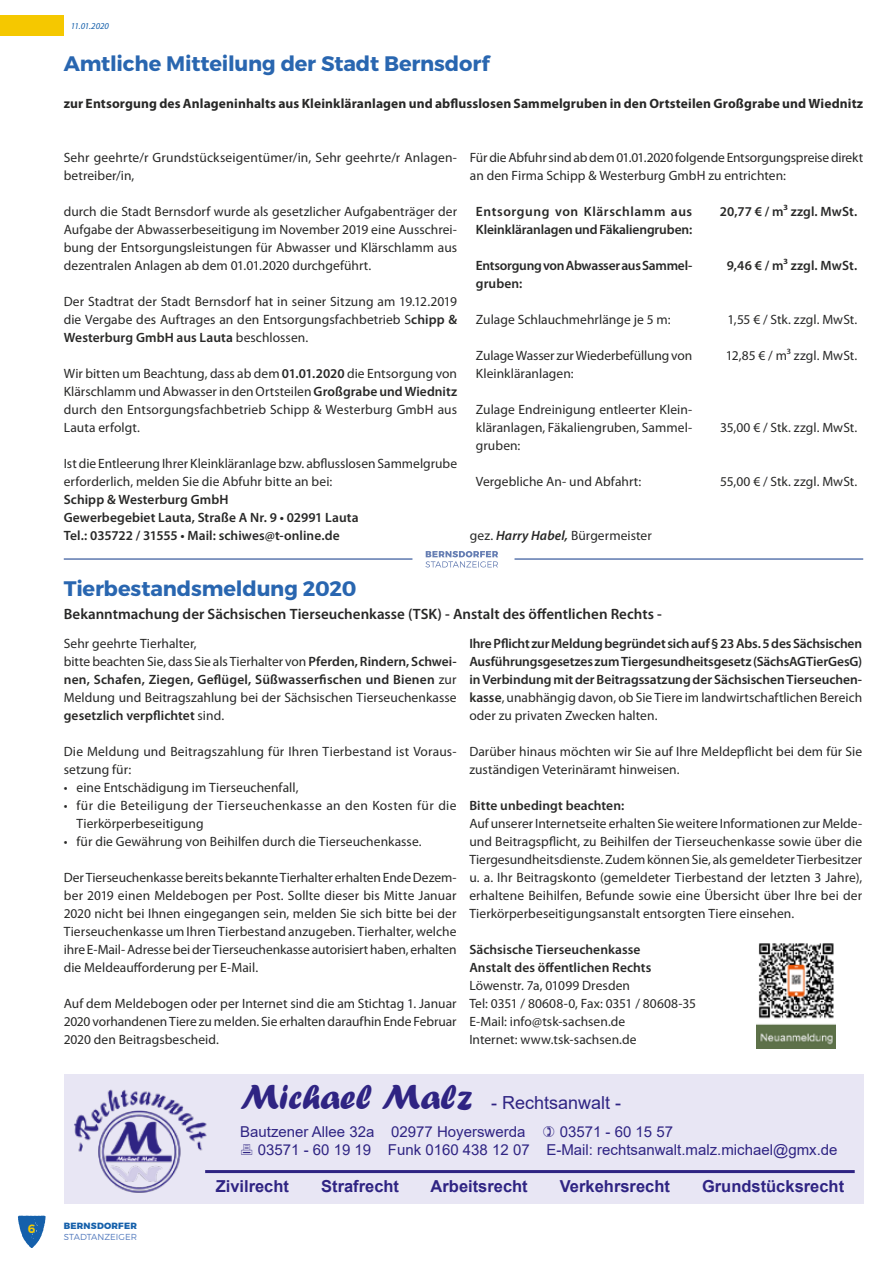
<style>
.page{position:relative;width:893px;height:1263px;background:#fff}
.page>*{position:absolute;margin:0;border:0;box-sizing:border-box;transform-origin:0 0}
.t1{font:36px "Forte";color:#2f2483}
.t2{font:700 21px "Montserrat";letter-spacing:-.01em;color:#2966b0}
.t3{font:18px "Arial";color:#2f2483}
.t4{font:700 16.5px "Arial";color:#2f2483}
.t5{font:15px/18px "Arial";color:#2f2483}
.t6{font:600 15px "Myriad Pro";color:#282827}
.t7{font:13.5px/18px "Myriad Pro";letter-spacing:.005em;color:#282827}
.t8{font:600 13.5px/18px "Myriad Pro";letter-spacing:.005em;color:#282827}
.t9{font:700 13.5px "Myriad Pro";letter-spacing:.01em;color:#282827}
.t10{font:13.5px/18px "Myriad Pro";letter-spacing:.025em;color:#282827}
.t11{font:600 13.5px/18px "Myriad Pro";letter-spacing:-.02em;color:#282827}
.t12{font:600 12px "Montserrat";color:#f6ca00}
.t13{font:800 9px "Montserrat";letter-spacing:.025em;color:#1560ab}
.t14{font:italic 9px "Myriad Pro";letter-spacing:-.01em;color:#1560ab}
.t15{font:300 8.7px "Montserrat";color:#537abd}
.s1{font-weight:600}
.s2{font-weight:600;font-style:italic}
.s3{font-weight:400}
</style>
<div class="page">
<svg style="left:18px;top:1215px;width:28px;height:33px"></svg>
<div style="left:0;top:15px;width:64px;height:21px;background:#f5c800"></div>
<img style="left:757px;top:943px;width:79px;height:105px">
<hr style="left:64px;top:558px;width:348px;height:2px;background:#5d78af">
<hr style="left:514px;top:558px;width:349px;height:2px;background:#5d78af">
<svg style="left:425px;top:551px;width:73px;height:16px"></svg>
<div style="left:64px;top:1074px;width:799px;height:129px;background:#e8e6f4"></div>
<img style="left:74px;top:1089px;width:136px;height:104px">
<hr style="left:205px;top:1170px;width:650px;height:3px;background:#2f2483">
<p class="t14" style="left:71px;top:20px;width:40px">11.01.2020</p>
<h2 class="t2" style="left:64px;top:51px;width:427px">Amtliche Mitteilung der Stadt Bernsdorf</h2>
<p class="t9" style="left:64px;top:95px;width:801px">zur Entsorgung des Anlageninhalts aus Kleinkläranlagen und abflusslosen Sammelgruben in den Ortsteilen Großgrabe und Wiednitz</p>
<p class="t7" style="left:64px;top:148px;width:395px">Sehr geehrte/r Grundstückseigentümer/in, Sehr geehrte/r Anlagen&shy;betreiber/in,</p>
<p class="t7" style="left:64px;top:202px;width:395px;text-align:justify">durch die Stadt Bernsdorf wurde als gesetzlicher Aufgabenträger der Aufgabe der Abwasserbeseitigung im November 2019 eine Ausschrei&shy;bung der Entsorgungsleistungen für Abwasser und Klärschlamm aus dezentralen Anlagen ab dem 01.01.2020 durchgeführt.</p>
<p class="t7" style="left:64px;top:292px;width:395px;text-align:justify">Der Stadtrat der Stadt Bernsdorf hat in seiner Sitzung am 19.12.2019 die Vergabe des Auftrages an den Entsorgungsfachbetrieb S<span class="s1">chipp &amp; Westerburg GmbH aus Lauta</span> beschlossen.</p>
<p class="t7" style="left:64px;top:364px;width:395px;text-align:justify">Wir bitten um Beachtung, dass ab dem <span class="s1">01.01.2020</span> die Entsorgung von Klärschlamm und Abwasser in den Ortsteilen <span class="s1">Großgrabe und Wiednitz </span>durch den Entsorgungsfachbetrieb Schipp &amp; Westerburg GmbH aus Lauta erfolgt.</p>
<p class="t7" style="left:64px;top:454px;width:395px">Ist die Entleerung Ihrer Kleinkläranlage bzw. abflusslosen Sammelgrube erforderlich, melden Sie die Abfuhr bitte an bei:</p>
<p class="t8" style="left:64px;top:490px;width:296px">Schipp &amp; Westerburg GmbH<br>Gewerbegebiet Lauta, Straße A Nr. 9 • 02991 Lauta<br>Tel.: 035722 / 31555 • Mail: schiwes@t-online.de</p>
<p class="t7" style="left:470px;top:148px;width:395px">Für die Abfuhr sind ab dem 01.01.2020 folgende Entsorgungspreise direkt an den Firma Schipp &amp; Westerburg GmbH zu entrichten:</p>
<p class="t8" style="left:476px;top:202px;width:218px">Entsorgung von Klärschlamm aus<br>Kleinkläranlagen und Fäkaliengruben:</p>
<p class="t8" style="left:720px;top:202px;width:139px">20,77 € / m³ zzgl. MwSt.</p>
<p class="t11" style="left:476px;top:256px;width:218px">Entsorgung von Abwasser aus Sammel&shy;gruben:</p>
<p class="t8" style="left:727px;top:256px;width:132px">9,46 € / m³ zzgl. MwSt.</p>
<p class="t7" style="left:476px;top:310px;width:196px">Zulage Schlauchmehrlänge je 5 m:</p>
<p class="t7" style="left:728px;top:310px;width:131px">1,55 € / Stk. zzgl. MwSt.</p>
<p class="t7" style="left:476px;top:346px;width:218px">Zulage Wasser zur Wiederbefüllung von<br>Kleinkläranlagen:</p>
<p class="t7" style="left:726px;top:346px;width:133px">12,85 € / m³ zzgl. MwSt.</p>
<p class="t7" style="left:476px;top:400px;width:218px;text-align:justify">Zulage Endreinigung entleerter Klein&shy;kläranlagen, Fäkaliengruben, Sammel&shy;gruben:</p>
<p class="t7" style="left:720px;top:418px;width:139px">35,00 € / Stk. zzgl. MwSt.</p>
<p class="t7" style="left:476px;top:472px;width:167px">Vergebliche An- und Abfahrt:</p>
<p class="t7" style="left:720px;top:472px;width:139px">55,00 € / Stk. zzgl. MwSt.</p>
<p class="t7" style="left:470px;top:526px;width:183px">gez. <span class="s2">Harry Habel,</span> Bürgermeister</p>
<h2 class="t2" style="left:64px;top:576px;width:294px">Tierbestandsmeldung 2020</h2>
<p class="t6" style="left:64px;top:605px;width:600px">Bekanntmachung der Sächsischen Tierseuchenkasse (TSK) - Anstalt des öffentlichen Rechts -</p>
<p class="t7" style="left:64px;top:634px;width:394px">Sehr geehrte Tierhalter,<br>bitte beachten Sie, dass Sie als Tierhalter von <span class="s1">Pferden, Rindern, Schwei&shy;nen, Schafen, Ziegen, Geflügel, Süßwasserfischen und Bienen</span> zur Meldung und Beitragszahlung bei der Sächsischen Tierseuchenkasse <span class="s1">gesetzlich verpflichtet</span> sind.</p>
<p class="t7" style="left:64px;top:742px;width:394px">Die Meldung und Beitragszahlung für Ihren Tierbestand ist Voraus&shy;setzung für:</p>
<p class="t7" style="left:64px;top:778px;width:236px">• eine Entschädigung im Tierseuchenfall,</p>
<p class="t10" style="left:77px;top:796px;width:382px;text-indent:-13px">• für die Beteiligung der Tierseuchenkasse an den Kosten für die<br>Tierkörperbeseitigung</p>
<p class="t7" style="left:64px;top:832px;width:359px">• für die Gewährung von Beihilfen durch die Tierseuchenkasse.</p>
<p class="t7" style="left:64px;top:868px;width:394px;text-align:justify">Der Tierseuchenkasse bereits bekannte Tierhalter erhalten Ende Dezem&shy;ber 2019 einen Meldebogen per Post. Sollte dieser bis Mitte Januar 2020 nicht bei Ihnen eingegangen sein, melden Sie sich bitte bei der Tierseuchenkasse um Ihren Tierbestand anzugeben. Tierhalter, welche ihre E-Mail- Adresse bei der Tierseuchenkasse autorisiert haben, erhalten die Meldeaufforderung per E-Mail.</p>
<p class="t7" style="left:64px;top:994px;width:394px;text-align:justify">Auf dem Meldebogen oder per Internet sind die am Stichtag 1. Januar 2020 vorhandenen Tiere zu melden. Sie erhalten daraufhin Ende Februar 2020 den Beitragsbescheid.</p>
<p class="t8" style="left:469px;top:634px;width:394px;text-align:justify">Ihre Pflicht zur Meldung begründet sich auf § 23 Abs. 5 des Sächsischen Ausführungsgesetzes zum Tiergesundheitsgesetz (SächsAGTierGesG) in Verbindung mit der Beitragssatzung der Sächsischen Tierseuchen&shy;kasse<span class="s3">, unabhängig davon, ob Sie Tiere im landwirtschaftlichen Bereich oder zu privaten Zwecken halten.</span></p>
<p class="t7" style="left:469px;top:742px;width:394px">Darüber hinaus möchten wir Sie auf Ihre Meldepflicht bei dem für Sie zuständigen Veterinäramt hinweisen.</p>
<p class="t8" style="left:469px;top:796px;width:156px">Bitte unbedingt beachten:</p>
<p class="t7" style="left:469px;top:814px;width:394px;text-align:justify">Auf unserer Internetseite erhalten Sie weitere Informationen zur Melde&shy;und Beitragspflicht, zu Beihilfen der Tierseuchenkasse sowie über die Tiergesundheitsdienste. Zudem können Sie, als gemeldeter Tierbesitzer u. a. Ihr Beitragskonto (gemeldeter Tierbestand der letzten 3 Jahre), erhaltene Beihilfen, Befunde sowie eine Übersicht über Ihre bei der Tierkörperbeseitigungsanstalt entsorgten Tiere einsehen.</p>
<p class="t8" style="left:469px;top:940px;width:184px">Sächsische Tierseuchenkasse<br>Anstalt des öffentlichen Rechts</p>
<p class="t7" style="left:469px;top:976px;width:228px">Löwenstr. 7a, 01099 Dresden<br>Tel: 0351 / 80608-0, Fax: 0351 / 80608-35<br>E-Mail: info@tsk-sachsen.de<br>Internet: www.tsk-sachsen.de</p>
<h1 class="t1" style="left:240px;top:1075px;width:233px">Michael Malz</h1>
<p class="t5" style="left:240px;top:1123px;width:287px">Bautzener Allee 32a 02977 Hoyerswerda</p>
<h3 class="t3" style="left:491px;top:1090px;width:132px">- Rechtsanwalt -</h3>
<p class="t5" style="left:258px;top:1123px;width:581px;text-indent:302px">03571 - 60 15 57<br>03571 - 60 19 19 Funk 0160 438 12 07 E-Mail: rechtsanwalt.malz.michael@gmx.de</p>
<p class="t12" style="left:28px;top:1221px;width:9px">6</p>
<p class="t13" style="left:64px;top:1220px;width:75px">BERNSDORFER</p>
<p class="t15" style="left:64px;top:1231px;width:75px">STADTANZEIGER</p>
<p class="t4" style="left:216px;top:1175px;width:75px">Zivilrecht</p>
<p class="t4" style="left:321px;top:1175px;width:79px">Strafrecht</p>
<p class="t4" style="left:431px;top:1175px;width:99px">Arbeitsrecht</p>
<p class="t4" style="left:560px;top:1175px;width:112px">Verkehrsrecht</p>
<p class="t4" style="left:702px;top:1175px;width:144px">Grundstücksrecht</p>
</div>
